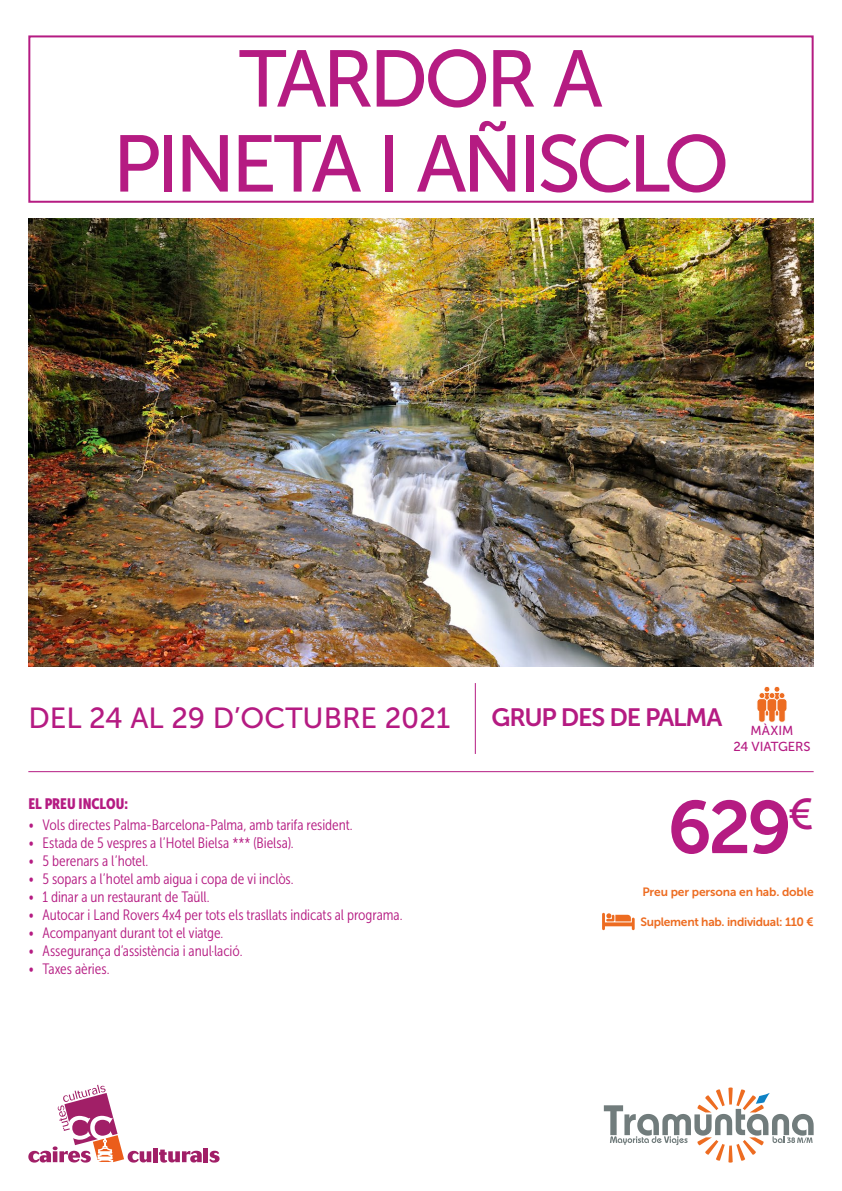
<style>
.page{position:relative;width:842px;height:1191px;background:#fff}
.page>*{position:absolute;margin:0;border:0;box-sizing:border-box;transform-origin:0 0}
.t1{font:80px/85px "Museo Sans 500";letter-spacing:-.055em;color:#b51b82;text-align:center}
.t2{font:73.8px "Museo Sans 700";color:#b51b82}
.t3{font:29px "Museo Sans 500";color:#b51b82}
.t4{font:25px "Museo Sans 700";letter-spacing:-.045em;color:#b51b82}
.t5{font:15px "Museo Sans Cond 300";letter-spacing:-.005em;color:#b51b82}
.t6{font:15px "Museo Sans Cond 900";color:#b51b82}
.t7{font:13px "Museo Sans 500";letter-spacing:-.015em;color:#b51b82}
.t8{font:12px "Museo Sans 700";letter-spacing:-.02em;color:#ed6c21}
</style>
<div class="page">
<div style="left:728px;top:1087px;width:5px;height:17px;background:#ed6c21"></div>
<div style="left:728px;top:1145px;width:5px;height:18px;background:#ed6c21"></div>
<svg style="left:604px;top:1089px;width:210px;height:72px"></svg>
<div style="left:153px;top:1148px;width:5px;height:14px;background:#a11f67"></div>
<svg style="left:159px;top:1149px;width:43px;height:13px"></svg>
<div style="left:203px;top:1148px;width:5px;height:14px;background:#a11f67"></div>
<svg style="left:209px;top:1150px;width:11px;height:12px"></svg>
<svg style="left:28px;top:1084px;width:123px;height:78px"></svg>
<img style="left:28px;top:219px;width:786px;height:448px">
<div style="left:28px;top:35px;width:786px;height:168px;border:2px solid #b51b82"></div>
<hr style="left:28px;top:771px;width:786px;height:1px;background:#b51b82">
<hr style="left:475px;top:683px;width:1px;height:71px;background:#b51b82">
<svg style="left:757px;top:686px;width:30px;height:37px"></svg>
<svg style="left:602px;top:913px;width:33px;height:17px"></svg>
<h1 class="t1" style="left:113px;top:37px;width:618px">TARDOR A<br>PINETA I AÑISCLO</h1>
<h3 class="t3" style="left:28px;top:702px;width:423px">DEL 24 AL 29 D’OCTUBRE 2021</h3>
<p class="t6" style="left:28px;top:795px;width:101px">EL PREU INCLOU:</p>
<p class="t5" style="left:28px;top:816px;width:326px">• Vols directes Palma-Barcelona-Palma, amb tarifa resident.</p>
<p class="t5" style="left:28px;top:834px;width:267px">• Estada de 5 vespres a l’Hotel Bielsa *** (Bielsa).</p>
<p class="t5" style="left:28px;top:852px;width:121px">• 5 berenars a l’hotel.</p>
<p class="t5" style="left:28px;top:870px;width:267px">• 5 sopars a l’hotel amb aigua i copa de vi inclòs.</p>
<p class="t5" style="left:28px;top:888px;width:183px">• 1 dinar a un restaurant de Taüll.</p>
<p class="t5" style="left:28px;top:906px;width:376px">• Autocar i Land Rovers 4x4 per tots els trasllats indicats al programa.</p>
<p class="t5" style="left:28px;top:924px;width:197px">• Acompanyant durant tot el viatge.</p>
<p class="t5" style="left:28px;top:942px;width:216px">• Assegurança d’assistència i anul·lació.</p>
<p class="t5" style="left:28px;top:960px;width:83px">• Taxes aèries.</p>
<h3 class="t4" style="left:491px;top:704px;width:303px">GRUP DES DE PALMA <sub>MÀXIM</sub></h3>
<p class="t7" style="left:733px;top:739px;width:78px">24 VIATGERS</p>
<h2 class="t2" style="left:667px;top:786px;width:148px">629<sup>€</sup></h2>
<p class="t8" style="left:642px;top:885px;width:173px">Preu per persona en hab. doble</p>
<p class="t8" style="left:640px;top:915px;width:175px">Suplement hab. individual: 110 €</p>
</div>
